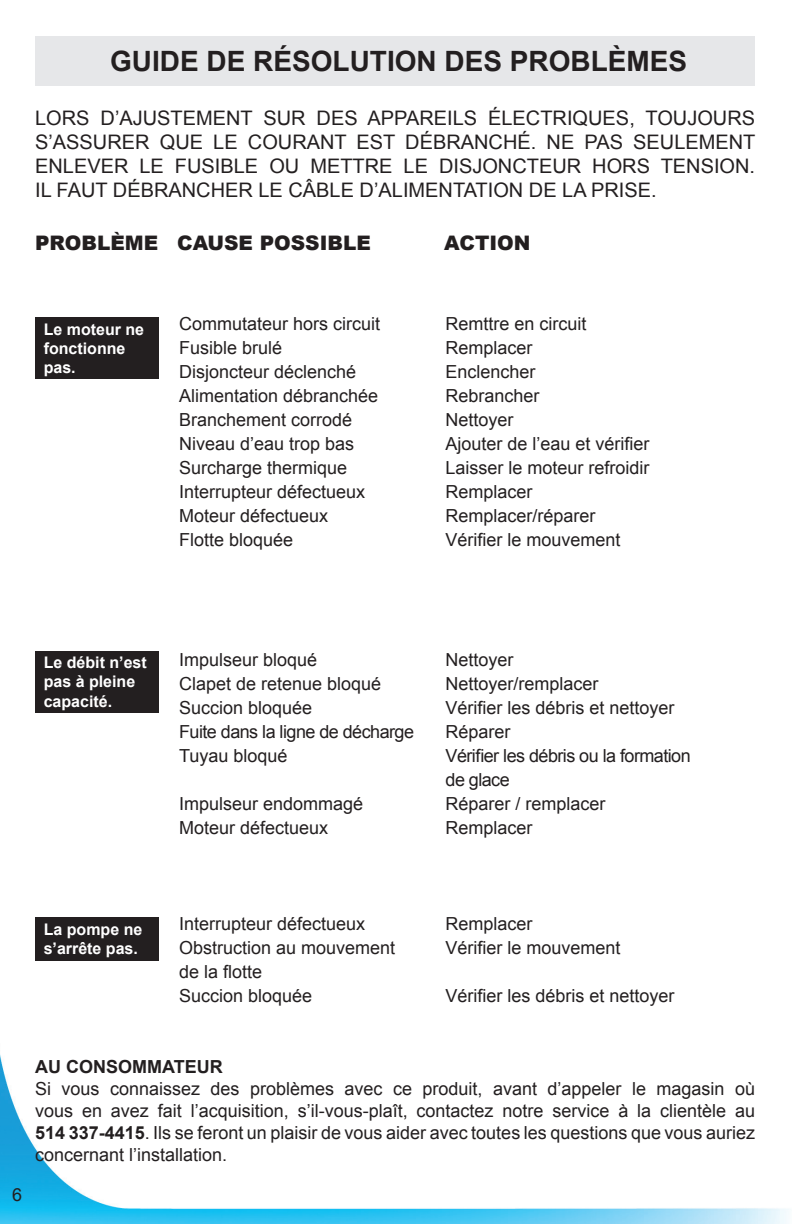
<style>
.page{position:relative;width:792px;height:1224px;background:#fff}
.page>*{position:absolute;margin:0;border:0;box-sizing:border-box;transform-origin:0 0}
.t1{font:700 28px "Arial";color:#231f20}
.t2{font:20px/24px "Arial";color:#231f20;text-align:justify}
.Style_de_paragraphe_5{font:900 20px "Arial";color:#231f20}
.t3{font:18px/24px "Arial";color:#231f20}
.t4{font:18px/24px "Arial";letter-spacing:-.03em;color:#231f20}
.t5{font:700 18px "Arial";color:#231f20}
.t6{font:700 16px/19.2px "Arial";color:#fff}
.s1{font-weight:700}
</style>
<div class="page">
<img style="left:0;top:1054px;width:789px;height:170px">
<div style="left:35px;top:317px;width:124px;height:62px;background:#231f20"></div>
<div style="left:35px;top:651px;width:124px;height:62px;background:#231f20"></div>
<div style="left:35px;top:917px;width:124px;height:43px;background:#231f20"></div>
<div style="left:35px;top:36px;width:720px;height:49px;background:#e6e7e9"></div>
<p class="t1" style="left:110px;top:42px;width:579px">GUIDE DE RÉSOLUTION DES PROBLÈMES</p>
<p class="t2" style="left:35px;top:107px;width:722px">LORS D’AJUSTEMENT SUR DES APPAREILS ÉLECTRIQUES, TOUJOURS S’ASSURER QUE LE COURANT EST DÉBRANCHÉ. NE PAS SEULEMENT ENLEVER LE FUSIBLE OU METTRE LE DISJONCTEUR HORS TENSION.<br>IL FAUT DÉBRANCHER LE CÂBLE D’ALIMENTATION DE LA PRISE.</p>
<p class="Style_de_paragraphe_5" style="left:35px;top:229px;width:337px">PROBLÈME CAUSE POSSIBLE</p>
<p class="Style_de_paragraphe_5" style="left:444px;top:229px;width:88px">ACTION</p>
<p class="t6" style="left:44px;top:320px;width:102px">Le moteur ne fonctionne pas.</p>
<p class="t3" style="left:179px;top:312px;width:203px">Commutateur hors circuit</p>
<p class="t3" style="left:179px;top:336px;width:105px">Fusible brulé</p>
<p class="t3" style="left:179px;top:360px;width:201px">Disjoncteur déclenché<br>Alimentation débranchée<br>Branchement corrodé<br>Niveau d’eau trop bas<br>Surcharge thermique</p>
<p class="t3" style="left:179px;top:480px;width:188px">Interrupteur défectueux<br>Moteur défectueux</p>
<p class="t3" style="left:179px;top:528px;width:116px">Flotte bloquée</p>
<p class="t3" style="left:446px;top:312px;width:143px">Remttre en circuit</p>
<p class="t3" style="left:446px;top:336px;width:206px">Remplacer<br>Enclencher<br>Rebrancher<br>Nettoyer<br>Ajouter de l’eau et vérifier<br>Laisser le moteur refroidir<br>Remplacer</p>
<p class="t3" style="left:446px;top:504px;width:177px">Remplacer/réparer<br>Vérifier le mouvement</p>
<p class="t6" style="left:44px;top:654px;width:105px">Le débit n’est pas à pleine capacité.</p>
<p class="t3" style="left:179px;top:648px;width:204px">Impulseur bloqué<br>Clapet de retenue bloqué</p>
<p class="t4" style="left:179px;top:696px;width:236px">Succion bloquée<br>Fuite dans la ligne de décharge<br>Tuyau bloqué</p>
<p class="t3" style="left:179px;top:792px;width:186px">Impulseur endommagé<br>Moteur défectueux</p>
<p class="t3" style="left:446px;top:648px;width:70px">Nettoyer</p>
<p class="t3" style="left:446px;top:672px;width:247px">Nettoyer/remplacer<br>Vérifier les débris et nettoyer<br>Réparer<br>Vérifier les débris ou la formation de glace<br>Réparer / remplacer<br>Remplacer</p>
<p class="t6" style="left:44px;top:920px;width:100px">La pompe ne s’arrête pas.</p>
<p class="t3" style="left:179px;top:912px;width:218px">Interrupteur défectueux<br>Obstruction au mouvement</p>
<p class="t3" style="left:179px;top:960px;width:135px">de la flotte<br>Succion bloquée</p>
<p class="t3" style="left:446px;top:912px;width:177px">Remplacer<br>Vérifier le mouvement</p>
<p class="t3" style="left:446px;top:984px;width:231px">Vérifier les débris et nettoyer</p>
<p class="t3" style="left:12px;top:1183px;width:12px">6</p>
<p class="t5" style="left:35px;top:1055px;width:189px">AU CONSOMMATEUR</p>
<p class="t3" style="left:35px;top:1078px;width:722px;line-height:22px;text-align:justify">Si vous connaissez des problèmes avec ce produit, avant d’appeler le magasin où vous en avez fait l’acquisition, s’il-vous-plaît, contactez notre service à la clientèle au <span class="s1">514 337-4415</span>. Ils se feront un plaisir de vous aider avec toutes les questions que vous auriez concernant l’installation.</p>
</div>
